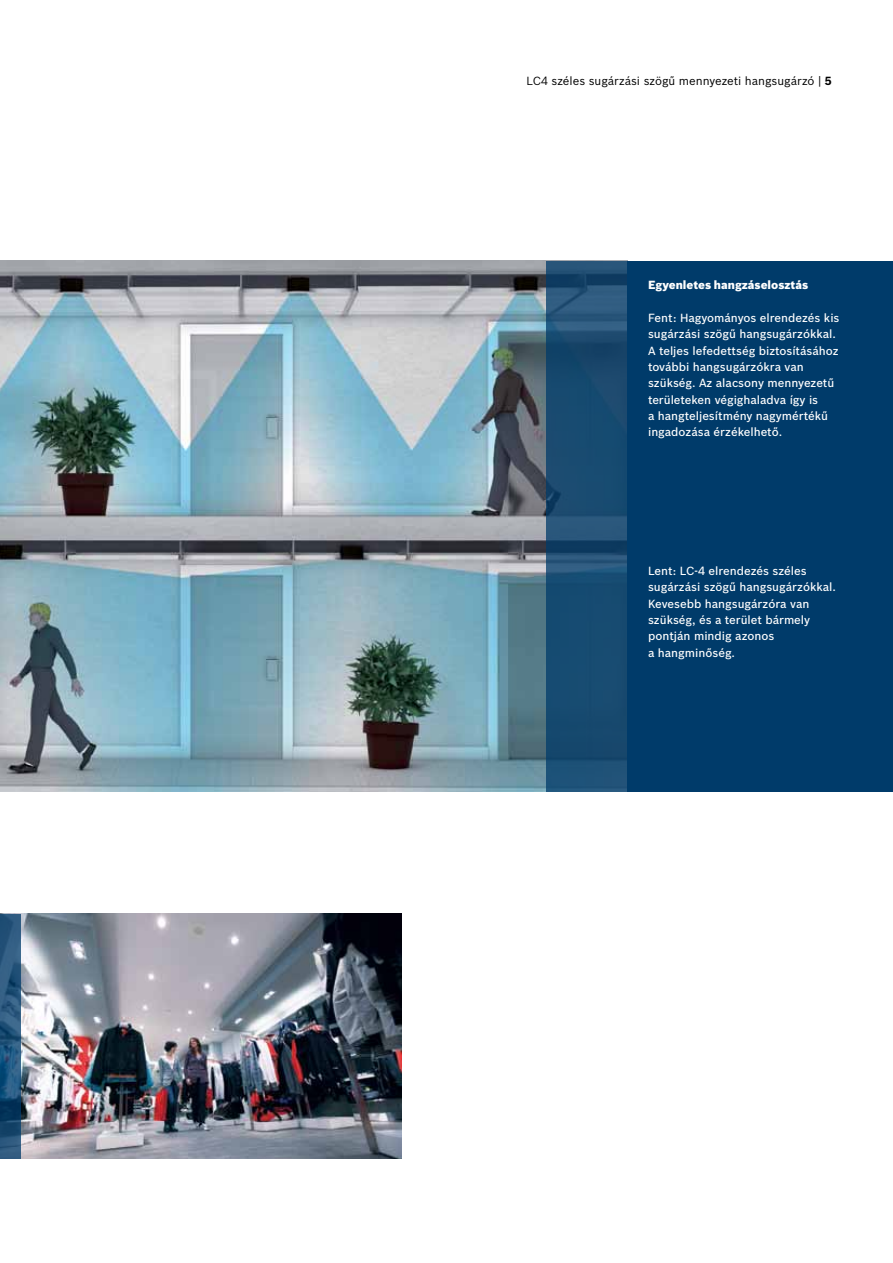
<style>
.page{position:relative;width:893px;height:1263px;background:#fff}
.page>*{position:absolute;margin:0;border:0;box-sizing:border-box;transform-origin:0 0}
.t1{font:500 11.55px/16.4px "Bosch Sans";color:#fff}
.t2{font:11.55px "Bosch Sans";color:#000}
.t3{font:900 11.55px "Bosch Sans";color:#fff}
.s1{font-weight:700}
</style>
<div class="page">
<img style="left:20px;top:914px;width:381px;height:245px">
<img style="left:0;top:261px;width:546px;height:530px">
<svg style="left:0;top:914px;width:20px;height:245px;background:#235379"></svg>
<svg style="left:546px;top:261px;width:82px;height:530px;background:#1a4c71"></svg>
<div style="left:628px;top:261px;width:265px;height:530px;background:#003b6a"></div>
<p class="t2" style="left:526px;top:73px;width:307px">LC4 széles sugárzási szögű mennyezeti hangsugárzó | <span class="s1">5</span></p>
<p class="t3" style="left:648px;top:276px;width:162px">Egyenletes hangzáselosztás</p>
<p class="t1" style="left:648px;top:309px;width:193px">Fent: Hagyományos elrendezés kis sugárzási szögű hangsugárzókkal.<br>A teljes lefedettség biztosításához további hangsugárzókra van szükség. Az alacsony mennyezetű területeken végighaladva így is<br>a hangteljesítmény nagymértékű ingadozása érzékelhető.</p>
<p class="t1" style="left:648px;top:562px;width:189px">Lent: LC-4 elrendezés széles sugárzási szögű hangsugárzókkal.<br>Kevesebb hangsugárzóra van szükség, és a terület bármely pontján mindig azonos<br>a hangminőség.</p>
</div>
